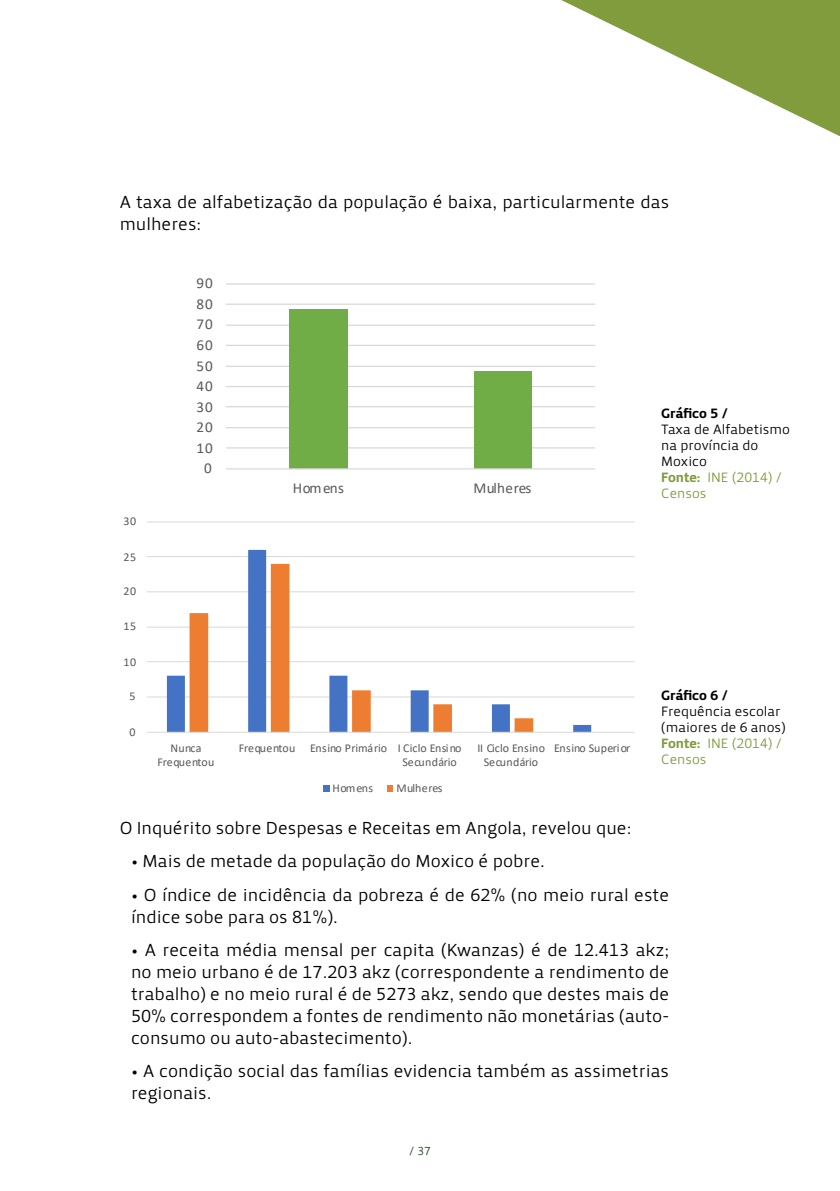
<style>
.page{position:relative;width:840px;height:1191px;background:#fff}
.page>*{position:absolute;margin:0;border:0;box-sizing:border-box;transform-origin:0 0}
.t1{font:18px/22px "Priva Pro One";color:#000}
.t2{font:15.2px "Calibri";letter-spacing:.05em;color:#595959}
.t3{font:15.2px "Calibri";letter-spacing:-.005em;color:#595959}
.t4{font:14px/16px "Priva Pro One";color:#000}
.t5{font:14px "Priva Pro Four";color:#000}
.t6{font:12px/14.6px "Calibri";letter-spacing:-.005em;color:#595959}
.t7{font:12px/14.6px "Calibri";letter-spacing:.02em;color:#595959;text-align:center}
.t8{font:12px "Priva Pro One";color:#274b21}
.s1{font-family:"Priva Pro Four";color:#809c3d}
.s2{color:#809c3d}
</style>
<div class="page">
<svg style="left:226px;top:283px;width:369px;height:187px"></svg>
<svg style="left:561px;top:0;width:278px;height:136px"></svg>
<svg style="left:147px;top:521px;width:488px;height:271px"></svg>
<p class="t1" style="left:120px;top:191px;width:550px">A taxa de alfabetização da população é baixa, particularmente das mulheres:</p>
<p class="t2" style="left:196px;top:273px;width:18px">90</p>
<p class="t2" style="left:196px;top:294px;width:18px">80</p>
<p class="t2" style="left:196px;top:314px;width:18px">70</p>
<p class="t2" style="left:196px;top:335px;width:18px">60</p>
<p class="t2" style="left:196px;top:355px;width:18px">50</p>
<p class="t6" style="left:123px;top:514px;width:14px">30</p>
<p class="t6" style="left:123px;top:549px;width:14px">25</p>
<p class="t6" style="left:123px;top:583px;width:14px">20</p>
<p class="t6" style="left:123px;top:619px;width:14px">15</p>
<p class="t6" style="left:123px;top:654px;width:14px">10</p>
<p class="t6" style="left:129px;top:688px;width:8px">5</p>
<p class="t6" style="left:129px;top:724px;width:8px">0</p>
<p class="t2" style="left:196px;top:375px;width:18px">40</p>
<p class="t2" style="left:196px;top:396px;width:18px">30</p>
<p class="t2" style="left:196px;top:416px;width:18px">20</p>
<p class="t2" style="left:196px;top:437px;width:18px">10</p>
<p class="t2" style="left:204px;top:457px;width:9px">0</p>
<p class="t2" style="left:292px;top:477px;width:53px">Homens</p>
<p class="t3" style="left:473px;top:477px;width:59px">Mulheres</p>
<p class="t7" style="left:157px;top:740px;width:58px">Nunca<br>Frequentou</p>
<p class="t6" style="left:402px;top:740px;width:60px;text-indent:-164px">Frequentou Ensino Primário I Ciclo Ensino<br>Secundário</p>
<p class="t6" style="left:477px;top:740px;width:69px;text-align:center">II Ciclo Ensino<br>Secundário</p>
<p class="t6" style="left:553px;top:740px;width:78px">Ensino Superior</p>
<p class="t6" style="left:332px;top:780px;width:42px">Homens</p>
<p class="t6" style="left:396px;top:780px;width:47px">Mulheres</p>
<p class="t5" style="left:660px;top:404px;width:68px">Gráfico 5 /</p>
<p class="t4" style="left:660px;top:422px;width:130px">Taxa de Alfabetismo na província do<br>Moxico<br><span class="s1">Fonte:</span> <span class="s2">INE (2014) /<br>Censos</span></p>
<p class="t5" style="left:660px;top:686px;width:68px">Gráfico 6 /</p>
<p class="t4" style="left:660px;top:703px;width:126px">Frequência escolar (maiores de 6 anos)<br><span class="s1">Fonte:</span> <span class="s2">INE (2014) /<br>Censos</span></p>
<p class="t1" style="left:120px;top:817px;width:513px">O Inquérito sobre Despesas e Receitas em Angola, revelou que:</p>
<p class="t1" style="left:131px;top:850px;width:415px">• Mais de metade da população do Moxico é pobre.</p>
<p class="t1" style="left:131px;top:883px;width:539px">• O índice de incidência da pobreza é de 62% (no meio rural este índice sobe para os 81%).</p>
<p class="t1" style="left:131px;top:939px;width:539px;text-align:justify">• A receita média mensal per capita (Kwanzas) é de 12.413 akz; no meio urbano é de 17.203 akz (correspondente a rendimento de trabalho) e no meio rural é de 5273 akz, sendo que destes mais de 50% correspondem a fontes de rendimento não monetárias (auto&shy;consumo ou auto-abastecimento).</p>
<p class="t1" style="left:131px;top:1060px;width:539px">• A condição social das famílias evidencia também as assimetrias regionais.</p>
<p class="t8" style="left:409px;top:1143px;width:23px">/ 37</p>
</div>
